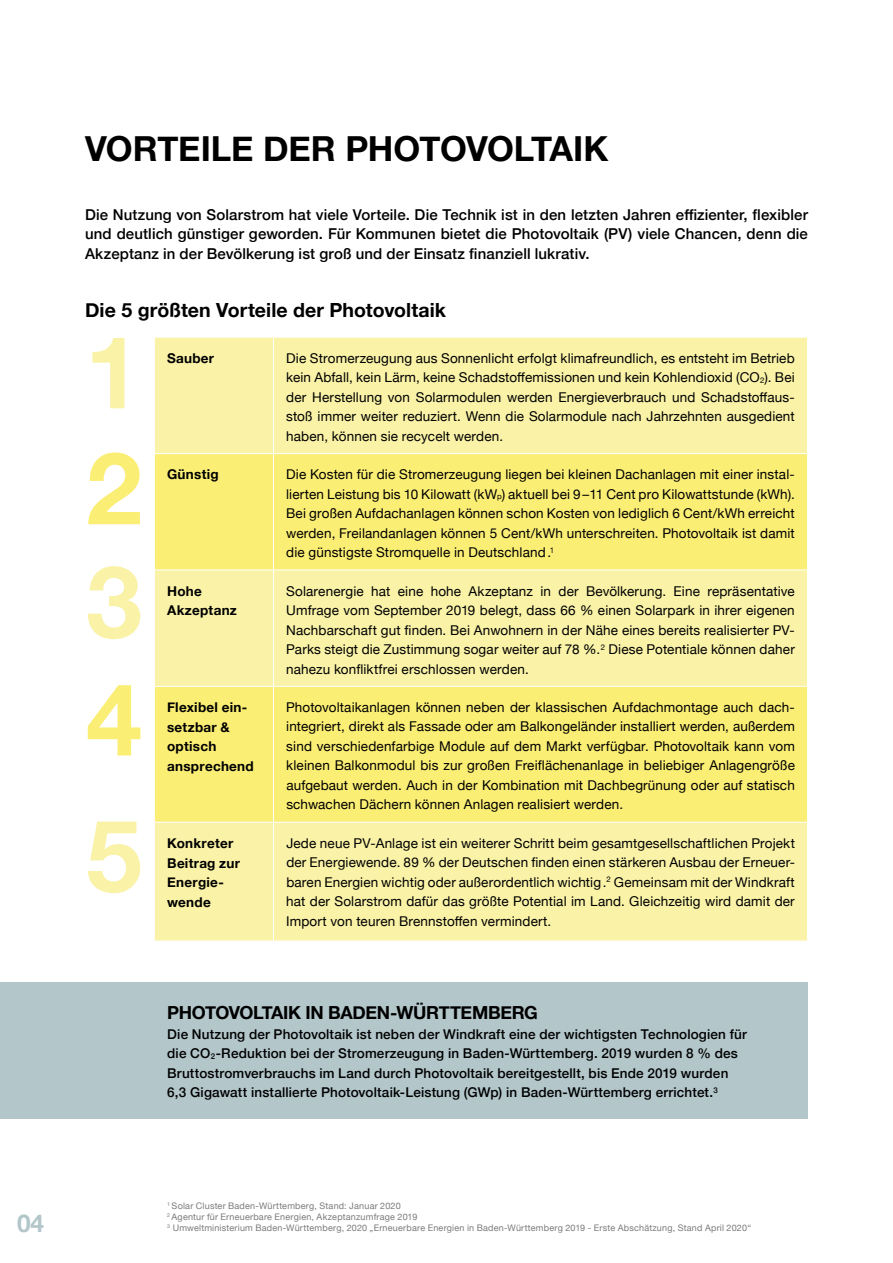
<style>
.page{position:relative;width:893px;height:1263px;background:#fff}
.page>*{position:absolute;margin:0;border:0;box-sizing:border-box;transform-origin:0 0}
.t1{font:700 100.5px "Helvetica Neue";color:#f9f2a7}
.t2{font:700 100.5px "Helvetica Neue";color:#fbee75}
.t3{font:700 34.5px "Helvetica Neue";letter-spacing:-.005em;color:#000}
.t4{font:700 24.45px "Helvetica Neue";color:#b3c6ca}
.t5{font:700 19.5px "Helvetica Neue";letter-spacing:.005em;color:#000}
.t6{font:700 18px "Helvetica Neue";letter-spacing:-.02em;color:#000}
.t7{font:500 15px/19.5px "Helvetica Neue";letter-spacing:.01em;color:#000;text-align:justify}
.t8{font:13.5px/19.5px "Helvetica Neue";letter-spacing:.01em;color:#000;text-align:justify}
.t9{font:500 13.5px/19.5px "Helvetica Neue";letter-spacing:.01em;color:#000}
.t10{font:700 13.5px/19.5px "Helvetica Neue";letter-spacing:.02em;color:#000}
.t11{font:9px/10.8px "Helvetica Neue";letter-spacing:.025em;color:#7c7b7b}
.s1{font-size:7.8px}
</style>
<div class="page">
<div style="left:155px;top:338px;width:652px;height:603px;background:#f9f2a7"></div>
<svg style="left:155px;top:454px;width:652px;height:368px;background:#faef85"></svg>
<hr style="left:273px;top:454px;width:1px;height:116px;background:#fff">
<hr style="left:154px;top:570px;width:119px;height:1px;background:#fff">
<hr style="left:273px;top:570px;width:535px;height:1px;background:#fff">
<hr style="left:273px;top:570px;width:1px;height:116px;background:#fff">
<hr style="left:154px;top:686px;width:119px;height:1px;background:#fff">
<hr style="left:273px;top:686px;width:535px;height:1px;background:#fff">
<hr style="left:273px;top:687px;width:1px;height:135px;background:#fff">
<hr style="left:154px;top:822px;width:119px;height:1px;background:#fff">
<hr style="left:273px;top:822px;width:535px;height:1px;background:#fff">
<hr style="left:273px;top:822px;width:1px;height:119px;background:#fff">
<hr style="left:273px;top:338px;width:1px;height:115px;background:#fff">
<hr style="left:154px;top:453px;width:119px;height:1px;background:#fff">
<hr style="left:273px;top:453px;width:535px;height:1px;background:#fff">
<div style="left:0;top:982px;width:808px;height:137px;background:#b3c6ca"></div>
<h3 class="t4" style="left:17px;top:1204px;width:29px">04</h3>
<h2 class="t3" style="left:85px;top:122px;width:525px">VORTEILE DER PHOTOVOLTAIK</h2>
<p class="t7" style="left:85px;top:203px;width:724px">Die Nutzung von Solarstrom hat viele Vorteile. Die Technik ist in den letzten Jahren effizienter, flexibler und deutlich günstiger geworden. Für Kommunen bietet die Photovoltaik (PV) viele Chancen, denn die Akzeptanz in der Bevölkerung ist groß und der Einsatz finanziell lukrativ.</p>
<h3 class="t5" style="left:85px;top:295px;width:362px">Die 5 größten Vorteile der Photovoltaik</h3>
<h1 class="t1" style="left:85px;top:294px;width:57px">1</h1>
<h1 class="t2" style="left:86px;top:410px;width:57px">2</h1>
<h1 class="t1" style="left:86px;top:523px;width:57px">3</h1>
<h1 class="t2" style="left:86px;top:641px;width:57px">4</h1>
<h1 class="t1" style="left:86px;top:777px;width:57px">5</h1>
<p class="t10" style="left:167px;top:349px;width:49px">Sauber</p>
<p class="t8" style="left:286px;top:349px;width:510px">Die Stromerzeugung aus Sonnenlicht erfolgt klimafreundlich, es entsteht im Betrieb kein Abfall, kein Lärm, keine Schadstoffemissionen und kein Kohlendioxid (CO<span class="s1">2</span>). Bei der Herstellung von Solarmodulen werden Energieverbrauch und Schadstoffaus&shy;stoß immer weiter reduziert. Wenn die Solarmodule nach Jahrzehnten ausgedient haben, können sie recycelt werden.</p>
<p class="t10" style="left:167px;top:465px;width:53px">Günstig</p>
<p class="t8" style="left:286px;top:465px;width:510px">Die Kosten für die Stromerzeugung liegen bei kleinen Dachanlagen mit einer instal&shy;lierten Leistung bis 10 Kilowatt (kW<span class="s1">p</span>) aktuell bei 9–11 Cent pro Kilowattstunde (kWh).<br>Bei großen Aufdachanlagen können schon Kosten von lediglich 6 Cent/kWh erreicht werden, Freilandanlagen können 5 Cent/kWh unterschreiten. Photovoltaik ist damit die günstigste Stromquelle in Deutschland.<sup>1</sup></p>
<p class="t10" style="left:167px;top:582px;width:71px">Hohe<br>Akzeptanz</p>
<p class="t8" style="left:286px;top:582px;width:510px">Solarenergie hat eine hohe Akzeptanz in der Bevölkerung. Eine repräsentative Umfrage vom September 2019 belegt, dass 66 % einen Solarpark in ihrer eigenen Nachbarschaft gut finden. Bei Anwohnern in der Nähe eines bereits realisierter PV-Parks steigt die Zustimmung sogar weiter auf 78 %.<sup>2</sup> Diese Potentiale können daher nahezu konfliktfrei erschlossen werden.</p>
<p class="t10" style="left:167px;top:698px;width:88px">Flexibel ein&shy;setzbar &amp; optisch ansprechend</p>
<p class="t8" style="left:286px;top:698px;width:510px">Photovoltaikanlagen können neben der klassischen Aufdachmontage auch dach&shy;integriert, direkt als Fassade oder am Balkongeländer installiert werden, außerdem sind verschiedenfarbige Module auf dem Markt verfügbar. Photovoltaik kann vom kleinen Balkonmodul bis zur großen Freiflächenanlage in beliebiger Anlagengröße aufgebaut werden. Auch in der Kombination mit Dachbegrünung oder auf statisch schwachen Dächern können Anlagen realisiert werden.</p>
<p class="t10" style="left:167px;top:834px;width:74px">Konkreter<br>Beitrag zur<br>Energie&shy;wende</p>
<p class="t8" style="left:286px;top:834px;width:510px">Jede neue PV-Anlage ist ein weiterer Schritt beim gesamtgesellschaftlichen Projekt der Energiewende. 89 % der Deutschen finden einen stärkeren Ausbau der Erneuer&shy;baren Energien wichtig oder außerordentlich wichtig.<sup>2</sup> Gemeinsam mit der Windkraft hat der Solarstrom dafür das größte Potential im Land. Gleichzeitig wird damit der Import von teuren Brennstoffen vermindert.</p>
<h3 class="t6" style="left:167px;top:999px;width:372px">PHOTOVOLTAIK IN BADEN-WÜRTTEMBERG</h3>
<p class="t9" style="left:167px;top:1023px;width:581px">Die Nutzung der Photovoltaik ist neben der Windkraft eine der wichtigsten Technologien für die CO<span class="s1">2</span>-Reduktion bei der Stromerzeugung in Baden-Württemberg. 2019 wurden 8 % des Bruttostromverbrauchs im Land durch Photovoltaik bereitgestellt, bis Ende 2019 wurden 6,3 Gigawatt installierte Photovoltaik-Leistung (GWp) in Baden-Württemberg errichtet.<sup>3</sup></p>
<p class="t11" style="left:167px;top:1201px;width:585px"><sup>1</sup> Solar Cluster Baden-Württemberg, Stand: Januar 2020<br><sup>2</sup> Agentur für Erneuerbare Energien, Akzeptanzumfrage 2019<br><sup>3</sup> Umweltministerium Baden-Württemberg, 2020 „Erneuerbare Energien in Baden-Württemberg 2019 - Erste Abschätzung, Stand April 2020“</p>
</div>
